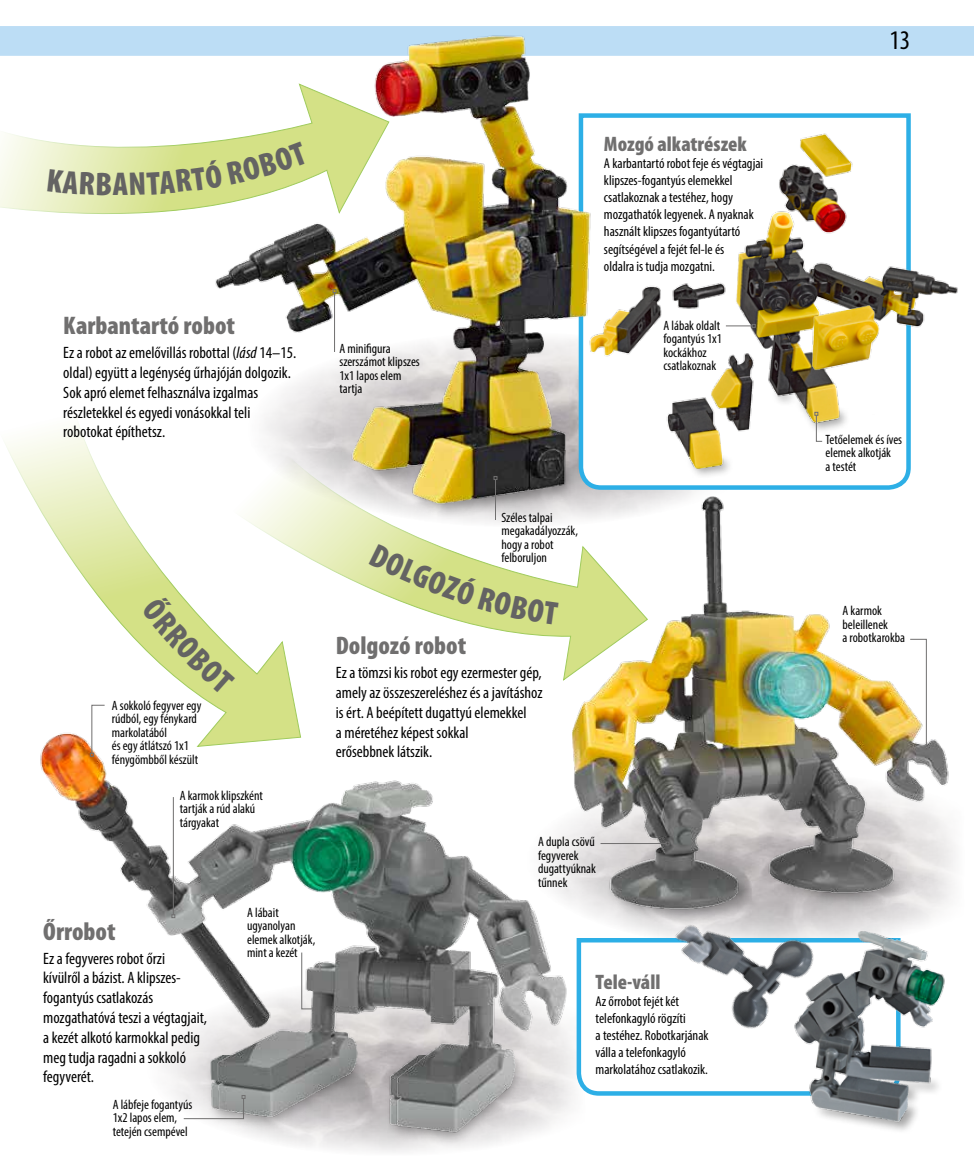
<style>
.page{position:relative;width:974px;height:1174px;background:#fff}
.page>*{position:absolute;margin:0;border:0;box-sizing:border-box;transform-origin:0 0}
.t1{font:900 condensed 33px "Myriad Pro";color:#646363}
.t2{font:condensed 27px "Myriad Pro";color:#000}
.t3{font:900 condensed 25.5px "Myriad Pro";color:#706f6f}
.t4{font:900 condensed 21px "Myriad Pro";color:#706f6f}
.t5{font:condensed 16.5px/19.8px "Myriad Pro";color:#000}
.t6{font:condensed 14.25px/17.1px "Myriad Pro";color:#000}
.t7{font:condensed 13.5px/13.5px "Myriad Pro";color:#000}
.s1{font-style:italic}
.s2{font-stretch:normal}
</style>
<div class="page">
<div style="left:0;top:26px;width:974px;height:30px;background:#bcddf5"></div>
<svg style="left:0;top:132px;width:208px;height:82px"></svg>
<svg style="left:737px;top:113px;width:174px;height:91px"></svg>
<svg style="left:579px;top:938px;width:144px;height:158px"></svg>
<img style="left:623px;top:113px;width:114px;height:242px">
<img style="left:749px;top:138px;width:29px;height:66px">
<img style="left:778px;top:113px;width:110px;height:91px">
<svg style="left:301px;top:527px;width:245px;height:110px"></svg>
<svg style="left:5px;top:426px;width:296px;height:297px"></svg>
<img style="left:208px;top:26px;width:415px;height:501px">
<img style="left:40px;top:723px;width:539px;height:428px">
<img style="left:546px;top:481px;width:410px;height:447px">
<img style="left:723px;top:889px;width:233px;height:242px">
<img style="left:625px;top:817px;width:247px;height:247px">
<img style="left:652px;top:204px;width:304px;height:293px">
<img style="left:771px;top:240px;width:187px;height:137px">
<hr style="left:714px;top:531px;width:1px;height:52px;background:#706f6f">
<svg style="left:713px;top:527px;width:3px;height:4px"></svg>
<hr style="left:173px;top:797px;width:1px;height:117px;background:#706f6f">
<svg style="left:171px;top:914px;width:4px;height:4px"></svg>
<svg style="left:814px;top:412px;width:9px;height:30px"></svg>
<svg style="left:90px;top:704px;width:15px;height:52px"></svg>
<svg style="left:909px;top:638px;width:19px;height:112px"></svg>
<svg style="left:183px;top:1095px;width:62px;height:24px"></svg>
<hr style="left:600px;top:843px;width:66px;height:1px;background:#706f6f">
<svg style="left:666px;top:841px;width:3px;height:4px"></svg>
<hr style="left:495px;top:479px;width:1px;height:41px;background:#706f6f">
<svg style="left:493px;top:476px;width:4px;height:4px"></svg>
<hr style="left:334px;top:293px;width:1px;height:59px;background:#706f6f">
<svg style="left:333px;top:289px;width:3px;height:4px"></svg>
<svg style="left:301px;top:951px;width:16px;height:59px"></svg>
<svg style="left:726px;top:324px;width:29px;height:4px"></svg>
<svg style="left:47px;top:169px;width:65px;height:26px;background:#e8eebf"></svg>
<svg style="left:130px;top:141px;width:178px;height:54px;background:#d7e391"></svg>
<svg style="left:369px;top:544px;width:190px;height:81px"></svg>
<svg style="left:141px;top:594px;width:94px;height:100px"></svg>
<p class="t1" style="left:113px;top:166px;width:17px">A</p>
<p class="t3" style="left:63px;top:311px;width:173px">Karbantartó robot</p>
<p class="t5" style="left:63px;top:342px;width:235px">Ez a robot az emelővillás robottal (<span class="s1">lásd</span> 14<span class="s2">–</span>15. oldal) együtt a legénység űrhajóján dolgozik.<br>Sok apró elemet felhasználva izgalmas részletekkel és egyedi vonásokkal teli robotokat építhetsz.</p>
<p class="t7" style="left:339px;top:341px;width:82px">A minifigura szerszámot klipszes<br>1x1 lapos elem tartja</p>
<p class="t4" style="left:604px;top:132px;width:144px">Mozgó alkatrészek</p>
<p class="t6" style="left:604px;top:155px;width:161px">A karbantartó robot feje és végtagjai klipszes-fogantyús elemekkel csatlakoznak a testéhez, hogy mozgathatók legyenek. A nyaknak használt klipszes fogantyútartó segítségével a fejét fel-le és<br>oldalra is tudja mozgatni.</p>
<p class="t7" style="left:663px;top:318px;width:60px">A lábak oldalt fogantyús 1x1 kockákhoz csatlakoznak</p>
<p class="t7" style="left:501px;top:510px;width:78px">Széles talpai megakadályozzák, hogy a robot felboruljon</p>
<p class="t7" style="left:112px;top:698px;width:91px">A sokkoló fegyver egy rúdból, egy fénykard markolatából<br>és egy átlátszó 1x1 fénygömbből készült</p>
<p class="t7" style="left:180px;top:788px;width:85px">A karmok klipszként tartják a rúd alakú tárgyakat</p>
<p class="t3" style="left:43px;top:917px;width:74px">Őrrobot</p>
<p class="t5" style="left:43px;top:948px;width:165px">Ez a fegyveres robot őrzi<br>kívülről a bázist. A klipszes&shy;fogantyús csatlakozás mozgathatóvá teszi a végtagjait, a kezét alkotó karmokkal pedig meg tudja ragadni a sokkoló fegyverét.</p>
<p class="t7" style="left:113px;top:1097px;width:81px">A lábfeje fogantyús<br>1x2 lapos elem, tetején csempével</p>
<p class="t7" style="left:247px;top:905px;width:70px">A lábait ugyanolyan elemek alkotják, mint a kezét</p>
<p class="t3" style="left:336px;top:631px;width:132px">Dolgozó robot</p>
<p class="t5" style="left:336px;top:662px;width:208px">Ez a tömzsi kis robot egy ezermester gép, amely az összeszereléshez és a javításhoz is ért. A beépített dugattyú elemekkel<br>a méretéhez képest sokkal<br>erősebbnek látszik.</p>
<p class="t7" style="left:538px;top:835px;width:59px">A dupla csövű fegyverek dugattyúknak tűnnek</p>
<p class="t4" style="left:595px;top:969px;width:66px">Tele-váll</p>
<p class="t6" style="left:595px;top:992px;width:115px">Az őrrobot fejét két telefonkagyló rögzíti<br>a testéhez. Robotkarjának válla a telefonkagyló markolatához csatlakozik.</p>
<p class="t2" style="left:889px;top:24px;width:22px">13</p>
<p class="t7" style="left:825px;top:432px;width:78px">Tetőelemek és íves elemek alkotják<br>a testét</p>
<p class="t7" style="left:842px;top:604px;width:64px">A karmok beleillenek<br>a robotkarokba</p>
</div>
